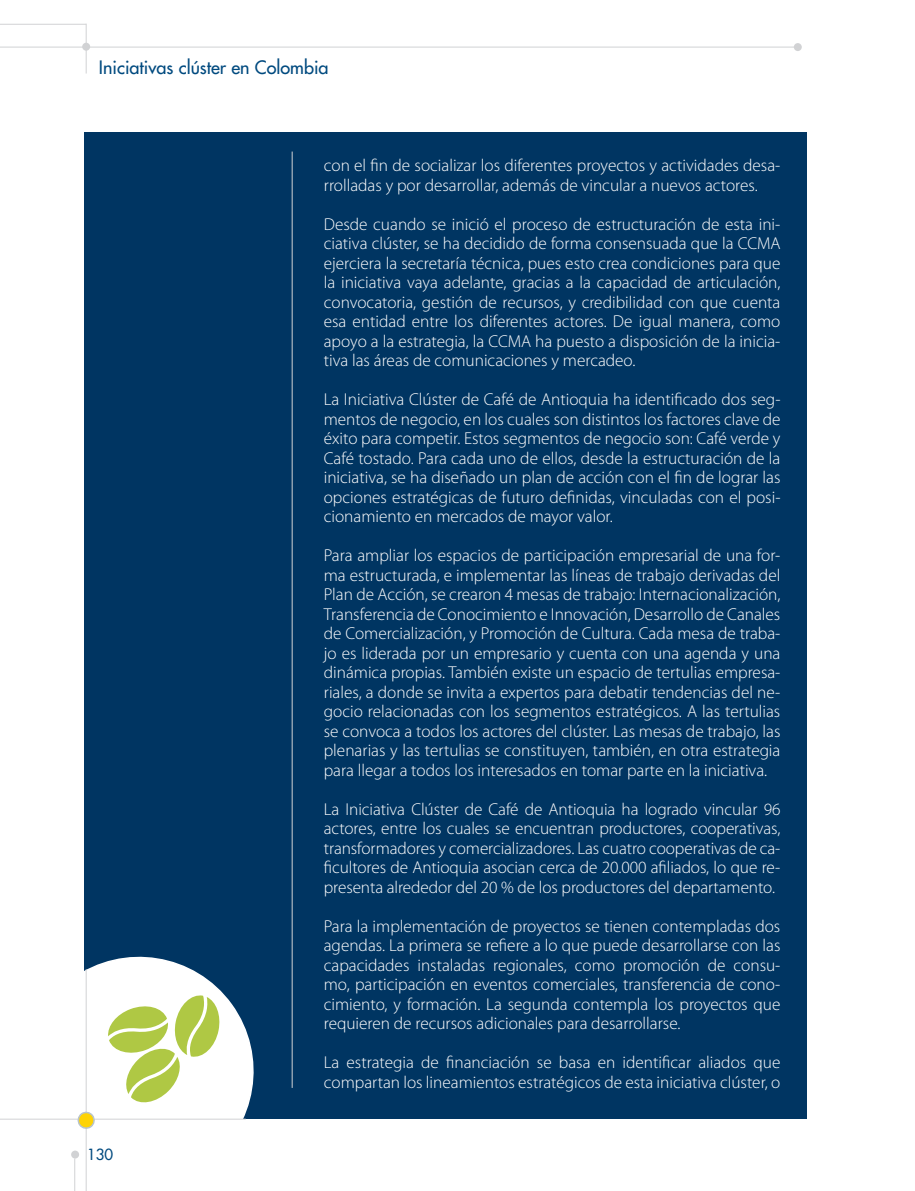
<style>
.page{position:relative;width:915px;height:1191px;background:#fff}
.page>*{position:absolute;margin:0;border:0;box-sizing:border-box;transform-origin:0 0}
.t1{font:500 18px "Futura Std";color:#004a7f}
.t2{font:300 17.25px/19.5px "Myriad Pro";color:#fff;text-align:justify}
.t3{font:500 15px "Futura Std";color:#004a7f}
</style>
<div class="page">
<div style="left:84px;top:132px;width:722px;height:986px;background:#003562"></div>
<hr style="left:292px;top:152px;width:1px;height:936px;background:#d1d2d4">
<svg style="left:8px;top:956px;width:262px;height:235px"></svg>
<hr style="left:0;top:1118px;width:246px;height:1px;background:#d1d2d4">
<hr style="left:86px;top:969px;width:1px;height:222px;background:#d1d2d4">
<svg style="left:75px;top:1111px;width:22px;height:20px"></svg>
<svg style="left:107px;top:993px;width:114px;height:113px;background:#dbe6ab"></svg>
<hr style="left:86px;top:24px;width:1px;height:49px;background:#d1d2d4">
<hr style="left:0;top:47px;width:794px;height:1px;background:#d1d2d4">
<hr style="left:74px;top:1158px;width:1px;height:33px;background:#d1d2d4">
<hr style="left:0;top:24px;width:86px;height:1px;background:#d1d2d4">
<div style="left:71px;top:1150px;width:8px;height:8px;background:#d1d2d4;border-radius:50%"></div>
<div style="left:793px;top:43px;width:8px;height:8px;background:#d1d2d4;border-radius:50%"></div>
<div style="left:82px;top:43px;width:8px;height:8px;background:#d1d2d4;border-radius:50%"></div>
<p class="t1" style="left:99px;top:56px;width:231px">Iniciativas clúster en Colombia</p>
<p class="t3" style="left:87px;top:1145px;width:28px">130</p>
<p class="t2" style="left:324px;top:156px;width:458px">con el fin de socializar los diferentes proyectos y actividades desa&shy;rrolladas y por desarrollar, además de vincular a nuevos actores.</p>
<p class="t2" style="left:324px;top:214px;width:458px">Desde cuando se inició el proceso de estructuración de esta ini&shy;ciativa clúster, se ha decidido de forma consensuada que la CCMA ejerciera la secretaría técnica, pues esto crea condiciones para que la iniciativa vaya adelante, gracias a la capacidad de articulación, convocatoria, gestión de recursos, y credibilidad con que cuenta esa entidad entre los diferentes actores. De igual manera, como apoyo a la estrategia, la CCMA ha puesto a disposición de la inicia&shy;tiva las áreas de comunicaciones y mercadeo.</p>
<p class="t2" style="left:324px;top:390px;width:458px">La Iniciativa Clúster de Café de Antioquia ha identificado dos seg&shy;mentos de negocio, en los cuales son distintos los factores clave de éxito para competir. Estos segmentos de negocio son: Café verde y Café tostado. Para cada uno de ellos, desde la estructuración de la iniciativa, se ha diseñado un plan de acción con el fin de lograr las opciones estratégicas de futuro definidas, vinculadas con el posi&shy;cionamiento en mercados de mayor valor.</p>
<p class="t2" style="left:324px;top:546px;width:458px">Para ampliar los espacios de participación empresarial de una for&shy;ma estructurada, e implementar las líneas de trabajo derivadas del Plan de Acción, se crearon 4 mesas de trabajo: Internacionalización, Transferencia de Conocimiento e Innovación, Desarrollo de Canales de Comercialización, y Promoción de Cultura. Cada mesa de traba&shy;jo es liderada por un empresario y cuenta con una agenda y una dinámica propias. También existe un espacio de tertulias empresa&shy;riales, a donde se invita a expertos para debatir tendencias del ne&shy;gocio relacionadas con los segmentos estratégicos. A las tertulias se convoca a todos los actores del clúster. Las mesas de trabajo, las plenarias y las tertulias se constituyen, también, en otra estrategia para llegar a todos los interesados en tomar parte en la iniciativa.</p>
<p class="t2" style="left:324px;top:799px;width:458px">La Iniciativa Clúster de Café de Antioquia ha logrado vincular 96 actores, entre los cuales se encuentran productores, cooperativas, transformadores y comercializadores. Las cuatro cooperativas de ca&shy;ficultores de Antioquia asocian cerca de 20.000 afiliados, lo que re&shy;presenta alrededor del 20 % de los productores del departamento.</p>
<p class="t2" style="left:324px;top:916px;width:458px">Para la implementación de proyectos se tienen contempladas dos agendas. La primera se refiere a lo que puede desarrollarse con las capacidades instaladas regionales, como promoción de consu&shy;mo, participación en eventos comerciales, transferencia de cono&shy;cimiento, y formación. La segunda contempla los proyectos que requieren de recursos adicionales para desarrollarse.</p>
<p class="t2" style="left:324px;top:1053px;width:458px">La estrategia de financiación se basa en identificar aliados que compartan los lineamientos estratégicos de esta iniciativa clúster, o</p>
</div>
